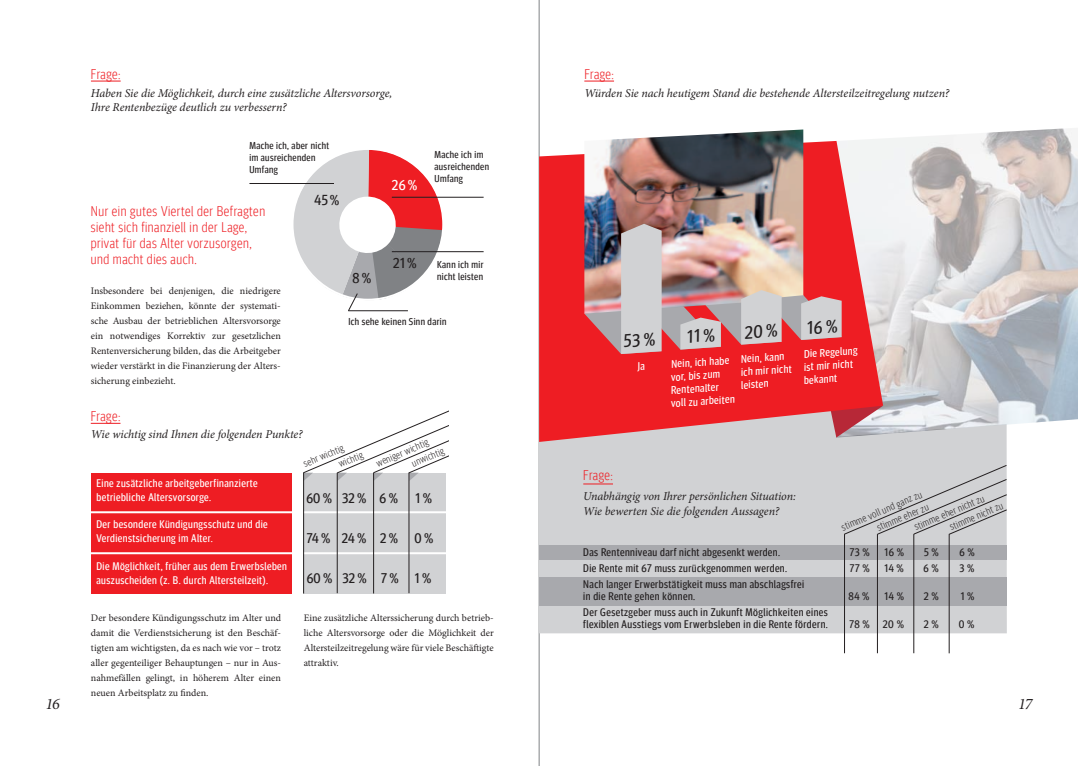
<style>
.page{position:relative;width:1078px;height:766px;background:#fff}
.page>*{position:absolute;margin:0;border:0;box-sizing:border-box;transform-origin:0 0}
.t1{font:italic 16px "Minion Pro";color:#231f20}
.t2{font:14.4px "Meta Headline Cond";color:#231f20}
.t3{font:14.4px "Meta Headline Cond";color:#fff}
.t4{font:300 14px/16px "Meta Headline Cond";letter-spacing:.04em;color:#ee1d23}
.t5{font:14px "Meta Headline Cond";color:#231f20}
.t6{font:italic 12px/14px "Minion Pro";letter-spacing:-.005em;color:#231f20}
.t7{font:11px/13px "Meta Headline Cond";letter-spacing:.04em;color:#fff}
.t8{font:11px/12px "Meta Headline Cond";letter-spacing:.04em;color:#231f20}
.t9{font:10px/15px "Minion Pro";color:#231f20;text-align:justify}
.t10{font:10px/12px "Meta Headline Cond";letter-spacing:.04em;color:#231f20}
.t11{font:300 10px/14px "Meta Headline Cond";color:#231f20}
</style>
<div class="page">
<hr style="left:539px;top:0;width:1px;height:765px;background:#808285">
<div style="left:539px;top:437px;width:467px;height:196px;background:#d1d2d4"></div>
<hr style="left:91px;top:81px;width:30px;height:1px;background:#ee1d23">
<svg style="left:91px;top:423px;width:29px;height:1px"></svg>
<img style="left:882px;top:128px;width:195px;height:309px">
<svg style="left:539px;top:132px;width:343px;height:310px;background:#e9565b"></svg>
<div style="left:539px;top:576px;width:467px;height:29px;background:#a8a9ad"></div>
<div style="left:539px;top:545px;width:467px;height:14px;background:#a8a9ad"></div>
<hr style="left:583px;top:483px;width:30px;height:1px;background:#ee1d23">
<img style="left:584px;top:129px;width:219px;height:93px">
<svg style="left:843px;top:465px;width:163px;height:69px;background:#c9cacc"></svg>
<hr style="left:844px;top:534px;width:1px;height:119px;background:#231f20">
<hr style="left:877px;top:534px;width:1px;height:119px;background:#231f20">
<hr style="left:913px;top:534px;width:1px;height:119px;background:#231f20">
<hr style="left:948px;top:534px;width:1px;height:119px;background:#231f20">
<hr style="left:584px;top:81px;width:30px;height:1px;background:#ee1d23">
<div style="left:303px;top:472px;width:143px;height:121px;background:#d1d2d4"></div>
<div style="left:91px;top:472px;width:201px;height:121px;background:#ee1d23"></div>
<hr style="left:85px;top:511px;width:409px;height:2px;background:#fff">
<hr style="left:86px;top:552px;width:408px;height:2px;background:#fff">
<svg style="left:304px;top:410px;width:145px;height:71px"></svg>
<hr style="left:303px;top:472px;width:1px;height:121px;background:#231f20">
<hr style="left:337px;top:472px;width:1px;height:121px;background:#231f20">
<hr style="left:373px;top:472px;width:1px;height:121px;background:#231f20">
<hr style="left:408px;top:472px;width:1px;height:121px;background:#231f20">
<svg style="left:293px;top:150px;width:150px;height:161px"></svg>
<hr style="left:249px;top:183px;width:85px;height:1px;background:#231f20">
<hr style="left:392px;top:197px;width:91px;height:1px;background:#231f20">
<hr style="left:392px;top:251px;width:91px;height:1px;background:#231f20">
<img style="left:577px;top:222px;width:271px;height:150px">
<h1 class="t1" style="left:45px;top:692px;width:16px">16</h1>
<h3 class="t4" style="left:91px;top:66px;width:31px">Frage:</h3>
<p class="t6" style="left:91px;top:86px;width:303px">Haben Sie die Möglichkeit, durch eine zusätzliche Altersvorsorge,<br>Ihre Rentenbezüge deutlich zu verbessern?</p>
<p class="t10" style="left:249px;top:139px;width:81px">Mache ich, aber nicht im ausreichenden<br>Umfang</p>
<p class="t10" style="left:434px;top:148px;width:56px">Mache ich im ausreichenden<br>Umfang</p>
<h2 class="t3" style="left:392px;top:176px;width:27px">26%</h2>
<h2 class="t2" style="left:314px;top:192px;width:27px">45%</h2>
<h3 class="t4" style="left:91px;top:203px;width:176px">Nur ein gutes Viertel der Befragten sieht sich finanziell in der Lage, privat für das Alter vorzusorgen, und macht dies auch.</h3>
<p class="t9" style="left:91px;top:283px;width:191px">Insbesondere bei denjenigen, die niedrigere Einkommen beziehen, könnte der systemati&shy;sche Ausbau der betrieblichen Altersvorsorge ein notwendiges Korrektiv zur gesetzlichen Rentenversicherung bilden, das die Arbeitgeber wieder verstärkt in die Finanzierung der Alters&shy;sicherung einbezieht.</p>
<h3 class="t4" style="left:91px;top:408px;width:31px">Frage:</h3>
<p class="t6" style="left:91px;top:426px;width:213px">Wie wichtig sind Ihnen die folgenden Punkte?</p>
<h2 class="t2" style="left:393px;top:255px;width:25px">21%</h2>
<p class="t10" style="left:437px;top:259px;width:48px">Kann ich mir nicht leisten</p>
<p class="t10" style="left:348px;top:315px;width:100px">Ich sehe keinen Sinn darin</p>
<h2 class="t2" style="left:352px;top:269px;width:20px">8%</h2>
<p class="t11" style="left:331px;top:444px;width:27px;text-indent:-33px;rotate:-23deg">sehr wichtig wichtig</p>
<p class="t11" style="left:404px;top:444px;width:36px;text-indent:-33px;rotate:-23deg">weniger wichtig unwichtig</p>
<p class="t7" style="left:96px;top:476px;width:163px;line-height:14px">Eine zusätzliche arbeitgeberfinanzierte betriebliche Altersvorsorge.</p>
<p class="t7" style="left:96px;top:517px;width:173px;line-height:14px">Der besondere Kündigungsschutz und die<br>Verdienstsicherung im Alter.</p>
<p class="t7" style="left:96px;top:559px;width:192px;line-height:14px">Die Möglichkeit, früher aus dem Erwerbsleben auszuscheiden (z. B. durch Altersteilzeit).</p>
<p class="t9" style="left:91px;top:610px;width:191px">Der besondere Kündigungsschutz im Alter und damit die Verdienstsicherung ist den Beschäf&shy;tigten am wichtigsten, da es nach wie vor – trotz aller gegenteiliger Behauptungen – nur in Aus&shy;nahmefällen gelingt, in höherem Alter einen neuen Arbeitsplatz zu finden.</p>
<h3 class="t5" style="left:306px;top:490px;width:127px">60 % 32 % 6 % 1 %</h3>
<h3 class="t5" style="left:307px;top:530px;width:128px">74 % 24 % 2 % 0 %</h3>
<h3 class="t5" style="left:307px;top:570px;width:126px">60 % 32 % 7 % 1 %</h3>
<p class="t9" style="left:304px;top:610px;width:191px">Eine zusätzliche Alterssicherung durch betrieb&shy;liche Altersvorsorge oder die Möglichkeit der Altersteilzeitregelung wäre für viele Beschäftigte attraktiv.</p>
<h3 class="t4" style="left:584px;top:66px;width:31px">Frage:</h3>
<p class="t6" style="left:584px;top:86px;width:366px">Würden Sie nach heutigem Stand die bestehende Altersteilzeitregelung nutzen?</p>
<p class="t7" style="left:667px;top:357px;width:65px;rotate:-4deg">Nein, ich habe vor, bis zum<br>Rentenalter voll zu arbeiten</p>
<p class="t7" style="left:801px;top:347px;width:57px;rotate:-4deg">Die Regelung ist mir nicht bekannt</p>
<p class="t7" style="left:738px;top:352px;width:53px;rotate:-4deg">Nein, kann ich mir nicht leisten</p>
<h3 class="t4" style="left:583px;top:467px;width:31px">Frage:</h3>
<p class="t6" style="left:583px;top:488px;width:214px;line-height:15px">Unabhängig von Ihrer persönlichen Situation:<br>Wie bewerten Sie die folgenden Aussagen?</p>
<p class="t11" style="left:839px;top:521px;width:88px;rotate:-23deg">stimme voll und ganz zu</p>
<p class="t11" style="left:911px;top:520px;width:77px;rotate:-23deg">stimme eher nicht zu</p>
<p class="t11" style="left:947px;top:520px;width:58px;rotate:-23deg">stimme nicht zu</p>
<p class="t11" style="left:874px;top:521px;width:57px;rotate:-23deg">stimme eher zu</p>
<p class="t8" style="left:583px;top:546px;width:198px">Das Rentenniveau darf nicht abgesenkt werden.</p>
<p class="t8" style="left:849px;top:546px;width:22px">73 %</p>
<p class="t8" style="left:884px;top:546px;width:21px">16 %</p>
<p class="t8" style="left:923px;top:546px;width:16px">5 %</p>
<p class="t8" style="left:959px;top:546px;width:17px">6 %</p>
<p class="t8" style="left:583px;top:562px;width:205px">Die Rente mit 67 muss zurückgenommen werden.</p>
<p class="t8" style="left:849px;top:562px;width:21px">77 %</p>
<p class="t8" style="left:884px;top:562px;width:21px">14 %</p>
<p class="t8" style="left:923px;top:562px;width:17px">6 %</p>
<p class="t8" style="left:959px;top:562px;width:17px">3 %</p>
<p class="t8" style="left:583px;top:578px;width:222px">Nach langer Erwerbstätigkeit muss man abschlagsfrei in die Rente gehen können.</p>
<p class="t8" style="left:848px;top:590px;width:23px">84 %</p>
<p class="t8" style="left:884px;top:590px;width:21px">14 %</p>
<p class="t8" style="left:923px;top:590px;width:17px">2 %</p>
<p class="t8" style="left:960px;top:590px;width:15px">1 %</p>
<p class="t8" style="left:583px;top:606px;width:246px">Der Gesetzgeber muss auch in Zukunft Möglichkeiten eines flexiblen Ausstiegs vom Erwerbsleben in die Rente fördern.</p>
<p class="t8" style="left:849px;top:618px;width:56px">78 % 20 %</p>
<p class="t8" style="left:923px;top:618px;width:17px">2 %</p>
<p class="t8" style="left:958px;top:618px;width:17px">0 %</p>
<h1 class="t1" style="left:1017px;top:692px;width:16px">17</h1>
</div>
